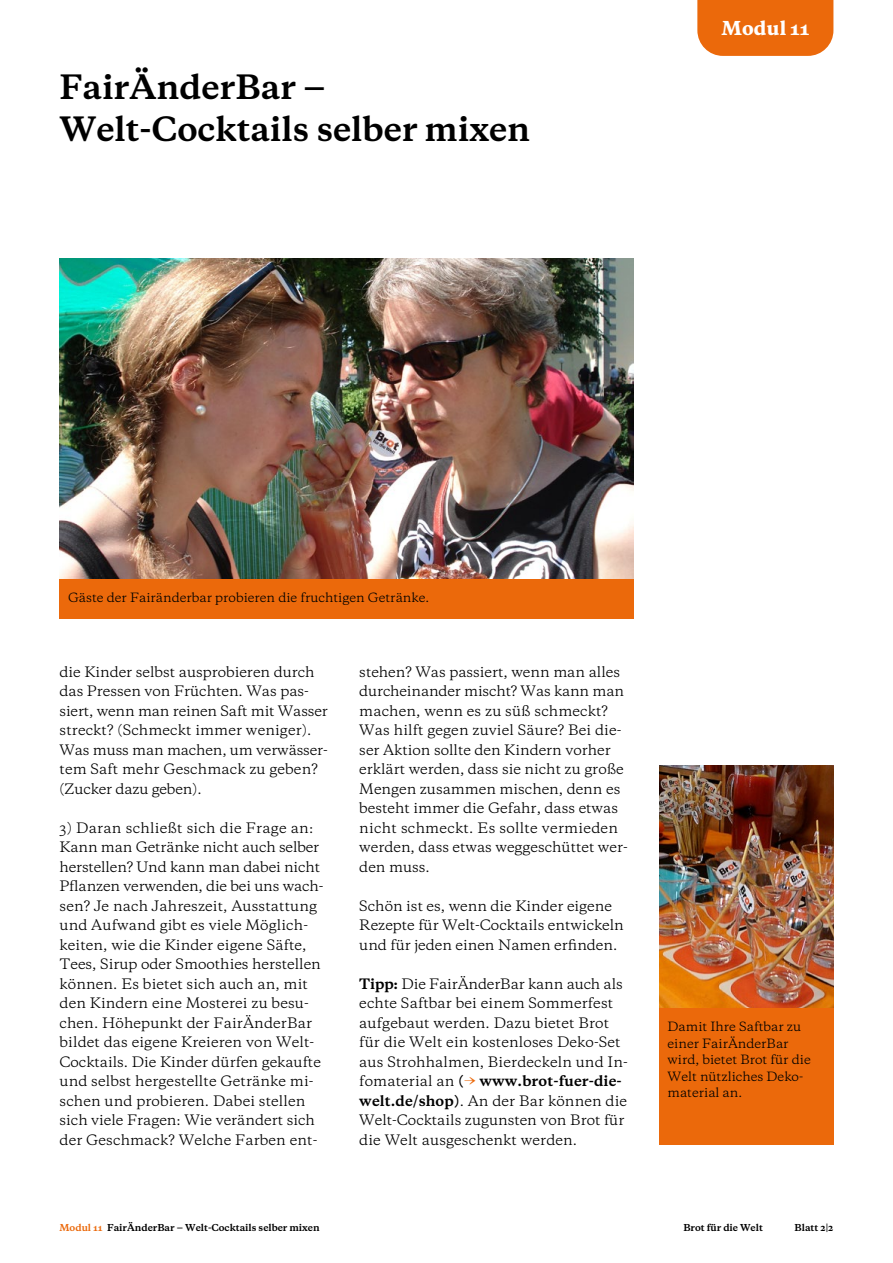
<style>
.page{position:relative;width:893px;height:1263px;background:#fff}
.page>*{position:absolute;margin:0;border:0;box-sizing:border-box;transform-origin:0 0}
.t1{font:700 31.5px/42px "Galaxie Copernicus";color:#000}
.t2{font:800 18px "Galaxie Copernicus";letter-spacing:.01em;color:#fff}
.t3{font:13.5px/19.5px "Galaxie Copernicus";color:#000}
.t4{font:12px/16.5px "Galaxie Copernicus";color:#000}
.t5{font:700 9px "Galaxie Copernicus";color:#000}
.s1{color:#eb690b}
.s2{font-weight:700}
.s3{font-weight:700;color:#eb690b}
</style>
<div class="page">
<img style="left:659px;top:765px;width:174px;height:243px">
<div style="left:659px;top:1008px;width:174px;height:137px;background:#eb690b"></div>
<img style="left:60px;top:258px;width:574px;height:321px">
<div style="left:60px;top:579px;width:574px;height:39px;background:#eb690b"></div>
<div style="left:697px;top:0;width:136px;height:56px;background:#eb690b"></div>
<h1 class="t1" style="left:60px;top:66px;width:472px">FairÄnderBar ‒<br>Welt-Cocktails selber mixen</h1>
<h2 class="t2" style="left:721px;top:17px;width:90px">Modul 11</h2>
<p class="t4" style="left:68px;top:590px;width:363px">Gäste der Fairänderbar probieren die fruchtigen Getränke.</p>
<p class="t3" style="left:60px;top:662px;width:270px">die Kinder selbst ausprobieren durch das Pressen von Früchten. Was pas&shy;siert, wenn man reinen Saft mit Wasser streckt? (Schmeckt immer weniger).<br>Was muss man machen, um verwässer&shy;tem Saft mehr Geschmack zu geben? (Zucker dazu geben).</p>
<p class="t3" style="left:60px;top:818px;width:265px">3) Daran schließt sich die Frage an:<br>Kann man Getränke nicht auch selber herstellen? Und kann man dabei nicht Pflanzen verwenden, die bei uns wach&shy;sen? Je nach Jahreszeit, Ausstattung und Aufwand gibt es viele Möglich&shy;keiten, wie die Kinder eigene Säfte, Tees, Sirup oder Smoothies herstellen können. Es bietet sich auch an, mit den Kindern eine Mosterei zu besu&shy;chen. Höhepunkt der FairÄnderBar bildet das eigene Kreieren von Welt-Cocktails. Die Kinder dürfen gekaufte und selbst hergestellte Getränke mi&shy;schen und probieren. Dabei stellen sich viele Fragen: Wie verändert sich der Geschmack? Welche Farben ent-</p>
<p class="t5" style="left:60px;top:1221px;width:262px"><span class="s1">Modul 11</span> FairÄnderBar ‒ Welt-Cocktails selber mixen</p>
<p class="t3" style="left:359px;top:662px;width:270px">stehen? Was passiert, wenn man alles durcheinander mischt? Was kann man machen, wenn es zu süß schmeckt?<br>Was hilft gegen zuviel Säure? Bei die&shy;ser Aktion sollte den Kindern vorher erklärt werden, dass sie nicht zu große Mengen zusammen mischen, denn es besteht immer die Gefahr, dass etwas nicht schmeckt. Es sollte vermieden werden, dass etwas weggeschüttet wer&shy;den muss.</p>
<p class="t3" style="left:359px;top:896px;width:266px">Schön ist es, wenn die Kinder eigene<br>Rezepte für Welt-Cocktails entwickeln und für jeden einen Namen erfinden.</p>
<p class="t3" style="left:359px;top:974px;width:270px"><span class="s2">Tipp:</span> Die FairÄnderBar kann auch als echte Saftbar bei einem Sommerfest aufgebaut werden. Dazu bietet Brot für die Welt ein kostenloses Deko-Set aus Strohhalmen, Bierdeckeln und In&shy;fomaterial an <span class="s2">(</span><span class="s3">→</span> <span class="s2">www.brot-fuer-die&shy;welt.de/shop)</span>. An der Bar können die Welt-Cocktails zugunsten von Brot für die Welt ausgeschenkt werden.</p>
<p class="t4" style="left:668px;top:1019px;width:145px">Damit Ihre Saftbar zu einer FairÄnderBar wird, bietet Brot für die<br>Welt nützliches Deko&shy;material an.</p>
<p class="t5" style="left:683px;top:1221px;width:81px">Brot für die Welt</p>
<p class="t5" style="left:795px;top:1221px;width:40px">Blatt 2|2</p>
</div>
